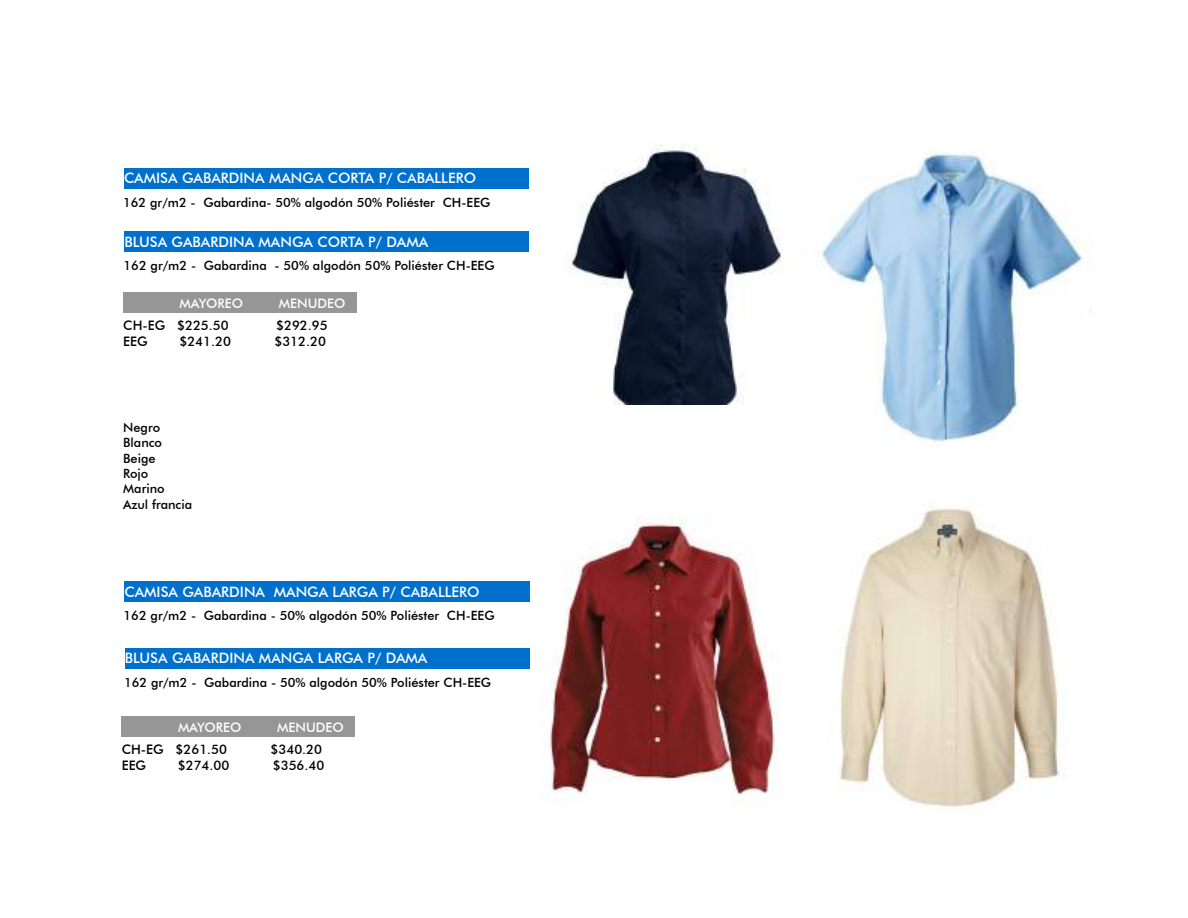
<style>
.page{position:relative;width:1188px;height:918px;background:#fff}
.page>*{position:absolute;margin:0;border:0;box-sizing:border-box;transform-origin:0 0}
.t1{font:500 14.4px "Futura BT";color:#fff}
.t2{font:500 13.05px "Futura BT";color:#000}
.t3{font:500 13.05px "Futura BT";color:#fff}
.t4{font:500 12.75px/15.3px "Futura BT";color:#000}
</style>
<div class="page">
<div style="left:124px;top:168px;width:405px;height:20px;background:#0070cd"></div>
<div style="left:124px;top:232px;width:405px;height:20px;background:#0070cd"></div>
<div style="left:124px;top:582px;width:406px;height:20px;background:#0070cd"></div>
<div style="left:125px;top:648px;width:405px;height:20px;background:#0070cd"></div>
<img style="left:540px;top:516px;width:240px;height:284px">
<img style="left:839px;top:507px;width:222px;height:302px">
<img style="left:571px;top:143px;width:211px;height:261px">
<img style="left:821px;top:151px;width:264px;height:291px">
<div style="left:123px;top:292px;width:233px;height:21px;background:#969696"></div>
<div style="left:122px;top:716px;width:233px;height:21px;background:#969696"></div>
<p class="t1" style="left:124px;top:169px;width:354px">CAMISA GABARDINA MANGA CORTA P/ CABALLERO</p>
<p class="t4" style="left:123px;top:194px;width:369px">162 gr/m2 - Gabardina- 50% algodón 50% Poliéster CH-EEG</p>
<p class="t1" style="left:124px;top:233px;width:305px">BLUSA GABARDINA MANGA CORTA P/ DAMA</p>
<p class="t4" style="left:124px;top:258px;width:373px">162 gr/m2 - Gabardina - 50% algodón 50% Poliéster CH-EEG</p>
<p class="t3" style="left:180px;top:296px;width:65px">MAYOREO</p>
<p class="t3" style="left:279px;top:296px;width:68px">MENUDEO</p>
<p class="t2" style="left:123px;top:318px;width:107px">CH-EG $225.50</p>
<p class="t2" style="left:276px;top:318px;width:53px">$292.95</p>
<p class="t2" style="left:123px;top:333px;width:26px">EEG</p>
<p class="t2" style="left:179px;top:333px;width:53px">$241.20</p>
<p class="t2" style="left:274px;top:333px;width:53px">$312.20</p>
<p class="t4" style="left:123px;top:420px;width:71px">Negro<br>Blanco<br>Beige<br>Rojo<br>Marino<br>Azul francia</p>
<p class="t1" style="left:124px;top:583px;width:357px">CAMISA GABARDINA MANGA LARGA P/ CABALLERO</p>
<p class="t4" style="left:124px;top:608px;width:373px">162 gr/m2 - Gabardina - 50% algodón 50% Poliéster CH-EEG</p>
<p class="t1" style="left:125px;top:649px;width:304px">BLUSA GABARDINA MANGA LARGA P/ DAMA</p>
<p class="t4" style="left:124px;top:674px;width:369px">162 gr/m2 - Gabardina - 50% algodón 50% Poliéster CH-EEG</p>
<p class="t3" style="left:178px;top:719px;width:65px">MAYOREO</p>
<p class="t3" style="left:277px;top:719px;width:68px">MENUDEO</p>
<p class="t2" style="left:122px;top:741px;width:107px">CH-EG $261.50</p>
<p class="t2" style="left:271px;top:741px;width:53px">$340.20</p>
<p class="t2" style="left:122px;top:757px;width:26px">EEG</p>
<p class="t2" style="left:178px;top:757px;width:53px">$274.00</p>
<p class="t2" style="left:273px;top:757px;width:53px">$356.40</p>
</div>
